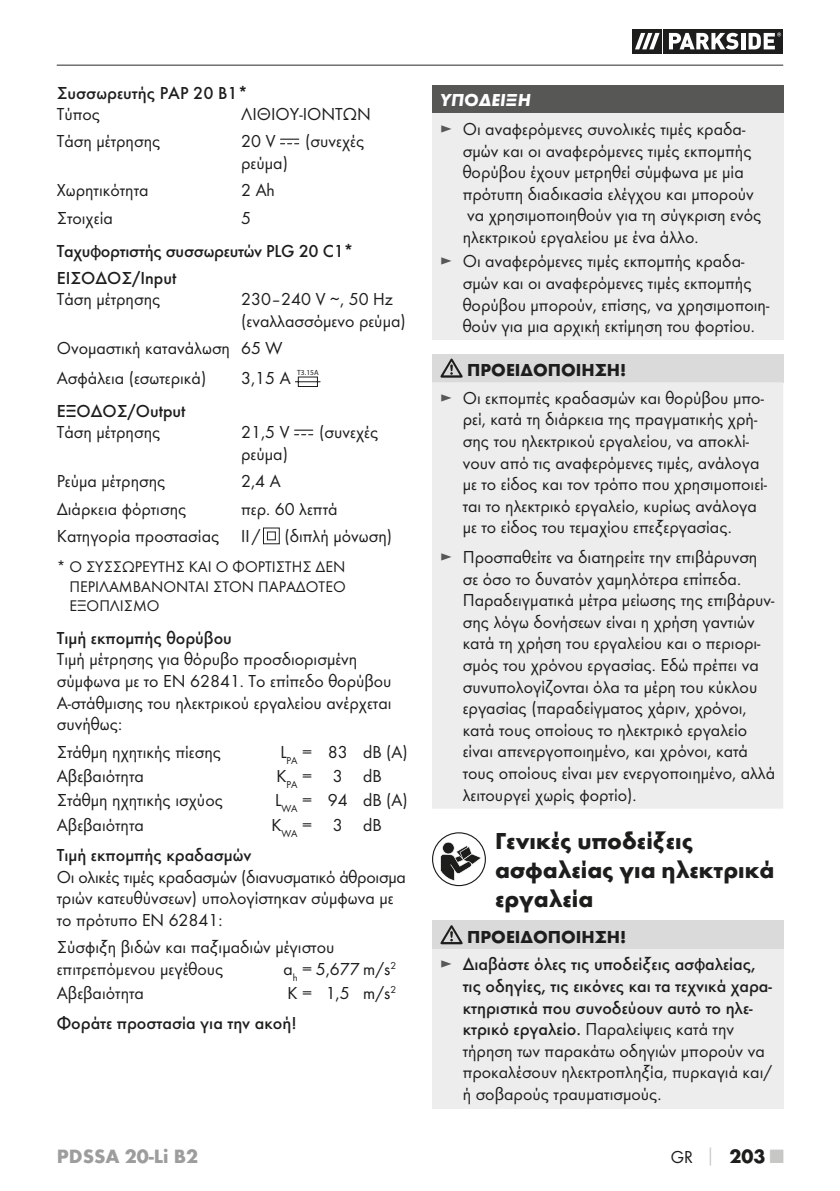
<style>
.page{position:relative;width:840px;height:1191px;background:#fff}
.page>*{position:absolute;margin:0;border:0;box-sizing:border-box;transform-origin:0 0}
.t1{font:700 24px/28.8px "Futura";color:#1d1d1b}
.t2{font:700 20px "Futura";color:#9d9d9d}
.t3{font:700 20px "Futura";color:#1d1d1b}
.t4{font:18px/21.6px "Futura Boo";color:#1d1d1b}
.t5{font:500 18px/27.2px "Futura";color:#1d1d1b}
.t6{font:700 18px "Futura";color:#1d1d1b}
.t7{font:italic 700 18px "Futura";color:#fff}
.t8{font:16px/19.2px "Futura Boo";color:#1d1d1b;text-align:justify}
.t9{font:7.6px "Myriad Pro";color:#1d1d1b}
.s1{color:#575756}
.s2{font-weight:700}
.s3{font-family:"Futura Boo";font-weight:400;color:#575756}
.s4{font-family:"Futura";font-weight:500}
.s5{font-family:"Futura Boo";font-weight:400;font-size:18px}
.s6{font-size:18px;color:#c7c7c6}
.s7{color:#c7c7c6}
</style>
<div class="page">
<hr style="left:57px;top:64px;width:725px;height:2px;background:#70706f">
<svg style="left:661px;top:29px;width:1px;height:24px"></svg>
<div style="left:632px;top:29px;width:29px;height:24px;background:#1d1d1b"></div>
<div style="left:663px;top:29px;width:119px;height:24px;background:#1d1d1b"></div>
<svg style="left:635px;top:33px;width:24px;height:16px"></svg>
<svg style="left:668px;top:33px;width:70px;height:17px"></svg>
<svg style="left:741px;top:33px;width:3px;height:16px"></svg>
<svg style="left:748px;top:33px;width:32px;height:16px"></svg>
<svg style="left:280px;top:139px;width:18px;height:5px"></svg>
<svg style="left:295px;top:376px;width:25px;height:11px"></svg>
<svg style="left:294px;top:429px;width:18px;height:6px"></svg>
<svg style="left:263px;top:527px;width:17px;height:17px"></svg>
<div style="left:432px;top:85px;width:350px;height:28px;background:#575756"></div>
<div style="left:432px;top:113px;width:350px;height:227px;background:#ededed"></div>
<div style="left:432px;top:354px;width:350px;height:28px;background:#dadada"></div>
<div style="left:432px;top:382px;width:350px;height:426px;background:#ededed"></div>
<svg style="left:440px;top:358px;width:22px;height:20px"></svg>
<svg style="left:432px;top:833px;width:53px;height:52px"></svg>
<div style="left:432px;top:832px;width:53px;height:54px;border:1px solid #1d1d1b;border-radius:50%"></div>
<svg style="left:440px;top:842px;width:41px;height:39px"></svg>
<div style="left:432px;top:920px;width:350px;height:29px;background:#dadada"></div>
<div style="left:432px;top:949px;width:350px;height:159px;background:#ededed"></div>
<svg style="left:440px;top:925px;width:22px;height:19px"></svg>
<p class="t5" style="left:57px;top:80px;width:193px">Συσσωρευτής PAP 20 B1*</p>
<p class="t4" style="left:57px;top:104px;width:45px">Τύπος</p>
<p class="t4" style="left:241px;top:104px;width:131px">ΛΙΘΙΟΥ-ΙΟΝΤΩΝ</p>
<p class="t4" style="left:57px;top:131px;width:105px">Τάση μέτρησης</p>
<p class="t4" style="left:241px;top:131px;width:36px">20 V</p>
<p class="t4" style="left:305px;top:131px;width:61px">(συνεχές</p>
<p class="t4" style="left:241px;top:153px;width:48px">ρεύμα)</p>
<p class="t4" style="left:57px;top:180px;width:93px">Χωρητικότητα</p>
<p class="t4" style="left:241px;top:180px;width:35px">2 Ah</p>
<p class="t4" style="left:57px;top:208px;width:58px">Στοιχεία</p>
<p class="t4" style="left:241px;top:208px;width:11px">5</p>
<p class="t5" style="left:57px;top:238px;width:298px">Ταχυφορτιστής συσσωρευτών PLG 20 C1*<br>ΕΙΣΟΔΟΣ/Input</p>
<p class="t4" style="left:57px;top:289px;width:105px">Τάση μέτρησης</p>
<p class="t4" style="left:241px;top:289px;width:166px">230–240 V ∼, 50 Hz (εναλλασσόμενο ρεύμα)</p>
<p class="t4" style="left:57px;top:334px;width:227px;line-height:29.6px">Ονομαστική κατανάλωση 65 W<br>Ασφάλεια (εσωτερικά)</p>
<p class="t4" style="left:241px;top:368px;width:51px">3,15 A</p>
<p class="t9" style="left:297px;top:367px;width:23px">T3.15A</p>
<p class="t5" style="left:57px;top:398px;width:130px">ΕΞΟΔΟΣ/Output</p>
<p class="t4" style="left:57px;top:422px;width:105px">Τάση μέτρησης</p>
<p class="t4" style="left:241px;top:422px;width:50px">21,5 V</p>
<p class="t4" style="left:319px;top:422px;width:61px">(συνεχές</p>
<p class="t4" style="left:241px;top:444px;width:48px">ρεύμα)</p>
<p class="t4" style="left:57px;top:471px;width:110px">Ρεύμα μέτρησης</p>
<p class="t4" style="left:241px;top:471px;width:41px">2,4 A</p>
<p class="t4" style="left:57px;top:498px;width:131px">Διάρκεια φόρτισης</p>
<p class="t4" style="left:57px;top:496px;width:282px;line-height:27.2px;text-indent:184px">περ. 60 λεπτά<br>Κατηγορία προστασίας II /</p>
<p class="t4" style="left:284px;top:526px;width:109px">(διπλή μόνωση)</p>
<p class="t8" style="left:69px;top:558px;width:278px;text-indent:-13px">* Ο ΣΥΣΣΩΡΕΥΤΗΣ ΚΑΙ Ο ΦΟΡΤΙΣΤΗΣ ΔΕΝ ΠΕΡΙΛΑΜΒΑΝΟΝΤΑΙ ΣΤΟΝ ΠΑΡΑΔΟΤΕΟ ΕΞΟΠΛΙΣΜΟ</p>
<p class="t5" style="left:57px;top:625px;width:177px">Τιμή εκπομπής θορύβου</p>
<p class="t4" style="left:57px;top:649px;width:336px">Τιμή μέτρησης για θόρυβο προσδιορισμένη σύμφωνα με το ΕΝ 62841. Το επίπεδο θορύβου Α-στάθμισης του ηλεκτρικού εργαλείου ανέρχεται συνήθως:</p>
<p class="t4" style="left:57px;top:741px;width:166px">Στάθμη ηχητικής πίεσης</p>
<p class="t4" style="left:280px;top:741px;width:129px">L<sub>PA</sub> = 83 dB (A)</p>
<p class="t4" style="left:57px;top:766px;width:89px">Αβεβαιότητα</p>
<p class="t4" style="left:276px;top:766px;width:107px">K<sub>PA</sub> = 3 dB</p>
<p class="t4" style="left:57px;top:790px;width:168px">Στάθμη ηχητικής ισχύος</p>
<p class="t4" style="left:275px;top:790px;width:134px">L<sub>WA</sub> = 94 dB (A)</p>
<p class="t4" style="left:57px;top:815px;width:89px">Αβεβαιότητα</p>
<p class="t4" style="left:271px;top:815px;width:112px">K<sub>WA</sub> = 3 dB</p>
<p class="t5" style="left:57px;top:842px;width:196px">Τιμή εκπομπής κραδασμών</p>
<p class="t4" style="left:57px;top:866px;width:350px">Οι ολικές τιμές κραδασμών (διανυσματικό άθροισμα τριών κατευθύνσεων) υπολογίστηκαν σύμφωνα με το πρότυπο EN 62841:</p>
<p class="t4" style="left:57px;top:937px;width:279px">Σύσφιξη βιδών και παξιμαδιών μέγιστου επιτρεπόμενου μεγέθους</p>
<p class="t4" style="left:283px;top:958px;width:114px">a<sub>h</sub> = 5,677 m/s<sup>2</sup></p>
<p class="t4" style="left:57px;top:983px;width:89px">Αβεβαιότητα</p>
<p class="t4" style="left:287px;top:983px;width:110px">K = 1,5 m/s<sup>2</sup></p>
<p class="t5" style="left:57px;top:1010px;width:241px">Φοράτε προστασία για την ακοή!</p>
<p class="t7" style="left:440px;top:94px;width:92px">ΥΠΟΔΕΙΞΗ</p>
<p class="t4" style="left:462px;top:119px;width:300px;text-indent:-23px"><span class="s1">►</span> Οι αναφερόμενες συνολικές τιμές κραδα&shy;σμών και οι αναφερόμενες τιμές εκπομπής θορύβου έχουν μετρηθεί σύμφωνα με μία πρότυπη διαδικασία ελέγχου και μπορούν να χρησιμοποιηθούν για τη σύγκριση ενός ηλεκτρικού εργαλείου με ένα άλλο.</p>
<p class="t4" style="left:462px;top:251px;width:308px;text-indent:-23px"><span class="s1">►</span> Οι αναφερόμενες τιμές εκπομπής κραδα&shy;σμών και οι αναφερόμενες τιμές εκπομπής θορύβου μπορούν, επίσης, να χρησιμοποιη&shy;θούν για μια αρχική εκτίμηση του φορτίου.</p>
<p class="t6" style="left:467px;top:362px;width:161px">ΠΡΟΕΙΔΟΠΟΙΗΣΗ!</p>
<p class="t4" style="left:462px;top:388px;width:306px;text-indent:-23px"><span class="s1">►</span> Οι εκπομπές κραδασμών και θορύβου μπο&shy;ρεί, κατά τη διάρκεια της πραγματικής χρή&shy;σης του ηλεκτρικού εργαλείου, να αποκλί&shy;νουν από τις αναφερόμενες τιμές, ανάλογα με το είδος και τον τρόπο που χρησιμοποιεί&shy;ται το ηλεκτρικό εργαλείο, κυρίως ανάλογα με το είδος του τεμαχίου επεξεργασίας.</p>
<p class="t4" style="left:462px;top:547px;width:314px;text-indent:-23px"><span class="s1">►</span> Προσπαθείτε να διατηρείτε την επιβάρυνση σε όσο το δυνατόν χαμηλότερα επίπεδα.<br>Παραδειγματικά μέτρα μείωσης της επιβάρυν&shy;σης λόγω δονήσεων είναι η χρήση γαντιών κατά τη χρήση του εργαλείου και ο περιορι&shy;σμός του χρόνου εργασίας. Εδώ πρέπει να συνυπολογίζονται όλα τα μέρη του κύκλου εργασίας (παραδείγματος χάριν, χρόνοι, κατά τους οποίους το ηλεκτρικό εργαλείο είναι απενεργοποιημένο, και χρόνοι, κατά τους οποίους είναι μεν ενεργοποιημένο, αλλά λειτουργεί χωρίς φορτίο).</p>
<h1 class="t1" style="left:494px;top:828px;width:281px">Γενικές υποδείξεις ασφαλείας για ηλεκτρικά εργαλεία</h1>
<p class="t5" style="left:440px;top:924px;width:317px;text-indent:27px"><span class="s2">ΠΡΟΕΙΔΟΠΟΙΗΣΗ!<br></span><span class="s3">►</span> Διαβάστε όλες τις υποδείξεις ασφαλείας,</p>
<p class="t5" style="left:462px;top:976px;width:310px;line-height:21.6px">τις οδηγίες, τις εικόνες και τα τεχνικά χαρα&shy;κτηριστικά που συνοδεύουν αυτό το ηλε-</p>
<p class="t4" style="left:462px;top:1019px;width:311px"><span class="s4">κτρικό εργαλείο.</span> Παραλείψεις κατά την τήρηση των παρακάτω οδηγιών μπορούν να προκαλέσουν ηλεκτροπληξία, πυρκαγιά και/ ή σοβαρούς τραυματισμούς.</p>
<p class="t2" style="left:57px;top:1147px;width:143px">PDSSA 20-Li B2</p>
<p class="t3" style="left:670px;top:1147px;width:114px"><span class="s5">GR</span> <span class="s6">│</span> 203 <span class="s7">■</span></p>
</div>
